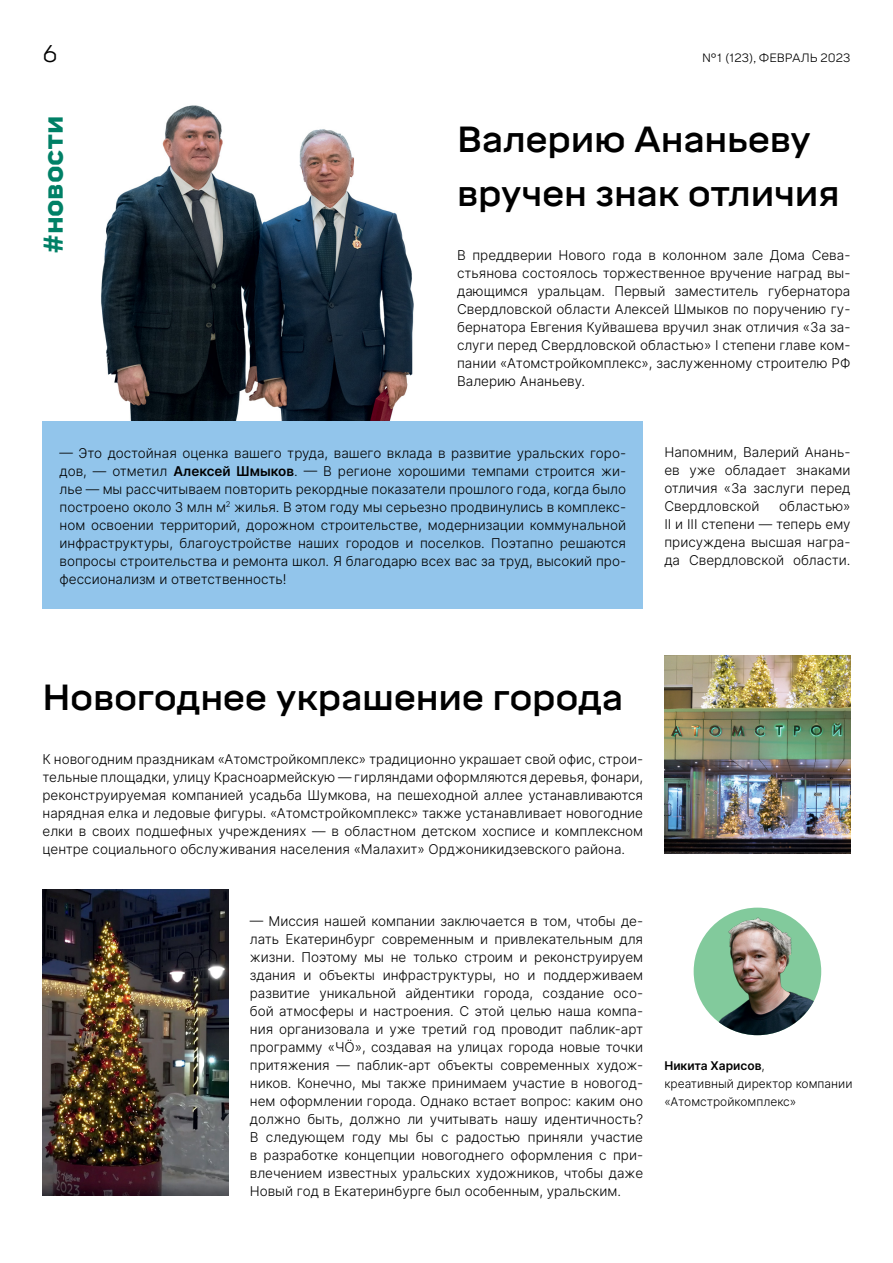
<style>
.page{position:relative;width:893px;height:1263px;background:#fff}
.page>*{position:absolute;margin:0;border:0;box-sizing:border-box;transform-origin:0 0}
.t1{font:500 36px/54px "Mikro";letter-spacing:-.01em;color:#000}
.t2{font:900 27px "Mikro";letter-spacing:-.01em;color:#008066}
.t3{font:300 24px "Mikro";color:#000}
.t4{font:300 13.5px/18px "Inter";color:#000;text-align:justify}
.t5{font:300 12px/18px "Inter";color:#000}
.t6{font:300 12px "Mikro";letter-spacing:-.01em;color:#000}
.s1{font-weight:600}
</style>
<div class="page">
<img style="left:80px;top:105px;width:348px;height:317px">
<img style="left:43px;top:890px;width:186px;height:306px">
<div style="left:43px;top:422px;width:600px;height:187px;background:#92c5eb"></div>
<img style="left:694px;top:908px;width:127px;height:127px;border-radius:62px">
<img style="left:665px;top:656px;width:185px;height:198px">
<h3 class="t3" style="left:43px;top:39px;width:17px">6</h3>
<p class="t6" style="left:702px;top:50px;width:150px">№1 (123), ФЕВРАЛЬ 2023</p>
<h2 class="t2" style="left:37px;top:254px;width:140px;rotate:-90deg">#новости</h2>
<h1 class="t1" style="left:457px;top:112px;width:384px">Валерию Ананьеву вручен знак отличия</h1>
<p class="t4" style="left:457px;top:245px;width:395px">В преддверии Нового года в колонном зале Дома Сева&shy;стьянова состоялось торжественное вручение наград вы&shy;дающимся уральцам. Первый заместитель губернатора Свердловской области Алексей Шмыков по поручению гу&shy;бернатора Евгения Куйвашева вручил знак отличия «За за&shy;слуги перед Свердловской областью» I степени главе ком&shy;пании «Атомстройкомплекс», заслуженному строителю РФ Валерию Ананьеву.</p>
<p class="t4" style="left:60px;top:443px;width:568px">— Это достойная оценка вашего труда, вашего вклада в развитие уральских горо&shy;дов, — отметил <span class="s1">Алексей Шмыков</span>. — В регионе хорошими темпами строится жи&shy;лье — мы рассчитываем повторить рекордные показатели прошлого года, когда было построено около 3 млн м<sup>2</sup> жилья. В этом году мы серьезно продвинулись в комплекс&shy;ном освоении территорий, дорожном строительстве, модернизации коммунальной инфраструктуры, благоустройстве наших городов и поселков. Поэтапно решаются вопросы строительства и ремонта школ. Я благодарю всех вас за труд, высокий про&shy;фессионализм и ответственность!</p>
<p class="t4" style="left:664px;top:443px;width:188px">Напомним, Валерий Анань&shy;ев уже обладает знаками отличия «За заслуги перед Свердловской</p>
<p class="t4" style="left:664px;top:497px;width:188px;text-indent:115px">областью» II и III степени — теперь ему присуждена высшая награ&shy;да Свердловской области.</p>
<h1 class="t1" style="left:43px;top:670px;width:582px">Новогоднее украшение города</h1>
<p class="t4" style="left:43px;top:749px;width:602px">К новогодним праздникам «Атомстройкомплекс» традиционно украшает свой офис, строи&shy;тельные площадки, улицу Красноармейскую — гирляндами оформляются деревья, фонари, реконструируемая компанией усадьба Шумкова, на пешеходной аллее устанавливаются нарядная елка и ледовые фигуры. «Атомстройкомплекс» также устанавливает новогодние елки в своих подшефных учреждениях — в областном детском хосписе и комплексном центре социального обслуживания населения «Малахит» Орджоникидзевского района.</p>
<p class="t4" style="left:250px;top:911px;width:395px">— Миссия нашей компании заключается в том, чтобы де&shy;лать Екатеринбург современным и привлекательным для жизни. Поэтому мы не только строим и реконструируем здания и объекты инфраструктуры, но и поддерживаем развитие уникальной айдентики города, создание осо&shy;бой атмосферы и настроения. С этой целью наша компа&shy;ния организовала и уже третий год проводит паблик-арт программу «ЧÖ», создавая на улицах города новые точки притяжения — паблик-арт объекты современных худож&shy;ников. Конечно, мы также принимаем участие в новогод&shy;нем оформлении города. Однако встает вопрос: каким оно должно быть, должно ли учитывать нашу идентичность?<br>В следующем году мы бы с радостью приняли участие в разработке концепции новогоднего оформления с при&shy;влечением известных уральских художников, чтобы даже Новый год в Екатеринбурге был особенным, уральским.</p>
<p class="t5" style="left:664px;top:1056px;width:190px"><span class="s1">Никита Харисов</span>,<br>креативный директор компании «Атомстройкомплекс»</p>
</div>
